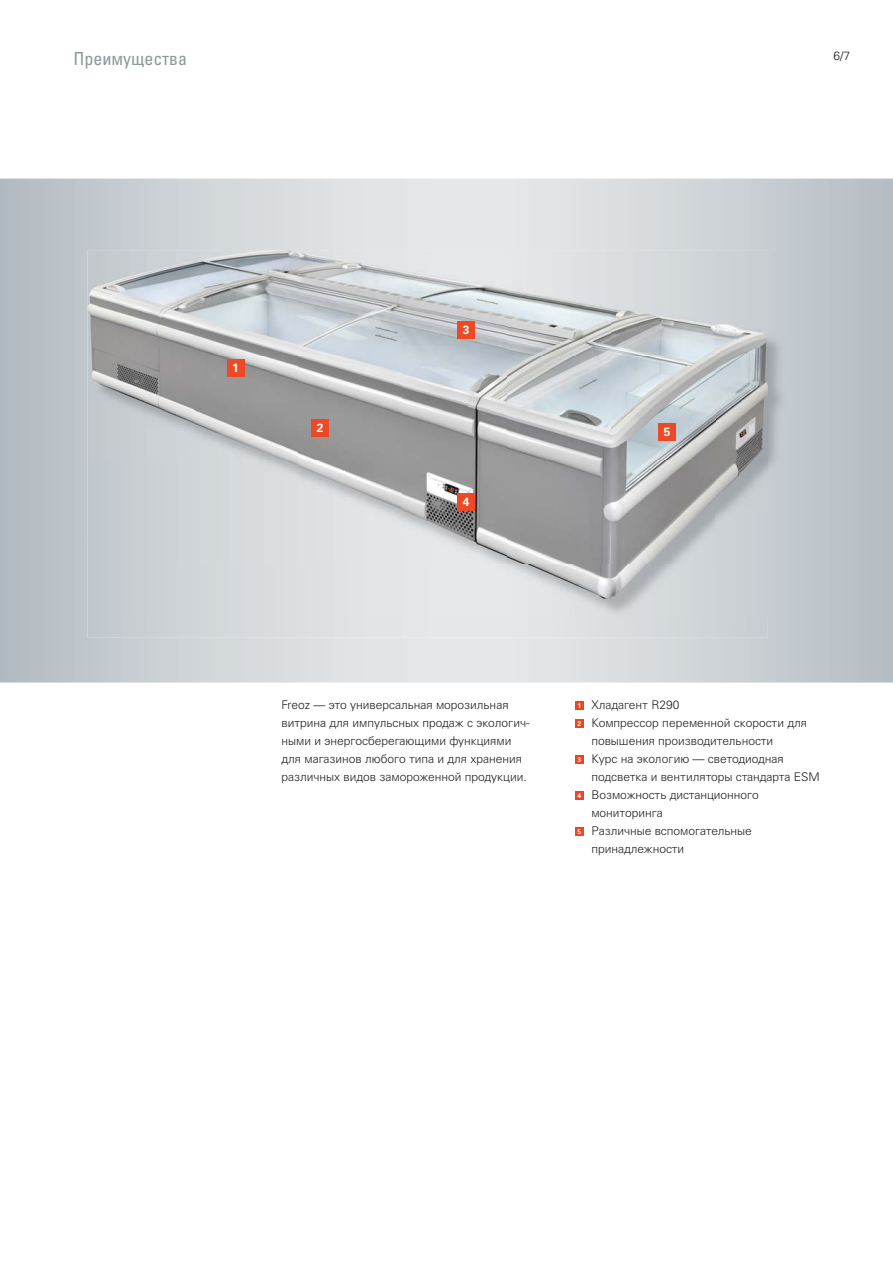
<style>
.page{position:relative;width:893px;height:1263px;background:#fff}
.page>*{position:absolute;margin:0;border:0;box-sizing:border-box;transform-origin:0 0}
.t1{font:condensed 18px "Univers LTCYR 57";color:#90999a}
.t2{font:300 12px/18px "Univers LTCYR 45";color:#231f20}
.t3{font:700 12px "Univers LTCYR 65";color:#fff}
.s1{font-family:"Univers LTCYR 65";font-weight:700;font-size:6.75px;color:#fff}
</style>
<div class="page">
<svg style="left:0;top:179px;width:893px;height:504px;background:#c7cdd1"></svg>
<img style="left:92px;top:253px;width:694px;height:364px">
<img style="left:88px;top:250px;width:261px;height:49px">
<img style="left:349px;top:250px;width:419px;height:4px">
<img style="left:88px;top:298px;width:4px;height:243px">
<div style="left:88px;top:541px;width:52px;height:97px;background:#c4cbd0"></div>
<img style="left:140px;top:616px;width:628px;height:22px">
<div style="left:227px;top:360px;width:17px;height:17px;background:#ee4927"></div>
<div style="left:312px;top:419px;width:17px;height:17px;background:#ee4927"></div>
<div style="left:575px;top:701px;width:8px;height:8px;background:#ef4423"></div>
<div style="left:575px;top:719px;width:8px;height:8px;background:#ef4423"></div>
<div style="left:575px;top:755px;width:8px;height:8px;background:#ef4423"></div>
<div style="left:575px;top:791px;width:8px;height:8px;background:#ef4423"></div>
<div style="left:575px;top:827px;width:8px;height:8px;background:#ef4423"></div>
<div style="left:458px;top:322px;width:17px;height:17px;background:#ee4927"></div>
<div style="left:458px;top:493px;width:17px;height:17px;background:#ee4927"></div>
<div style="left:658px;top:423px;width:17px;height:17px;background:#ee4927"></div>
<h1 class="t1" style="left:73px;top:49px;width:115px">Преимущества</h1>
<p class="t2" style="left:833px;top:48px;width:18px">6/7</p>
<p class="t3" style="left:232px;top:364px;width:8px">1</p>
<p class="t3" style="left:317px;top:423px;width:8px">2</p>
<p class="t3" style="left:463px;top:326px;width:8px">3</p>
<p class="t3" style="left:463px;top:498px;width:8px">4</p>
<p class="t3" style="left:664px;top:427px;width:8px">5</p>
<p class="t2" style="left:281px;top:697px;width:249px">Freoz — это универсальная морозильная витрина для импульсных продаж с экологич&shy;ными и энергосберегающими функциями для магазинов любого типа и для хранения различных видов замороженной продукции.</p>
<p class="t2" style="left:577px;top:697px;width:104px"><span class="s1">1</span> Хладагент R290</p>
<p class="t2" style="left:577px;top:715px;width:231px"><span class="s1">2</span> Компрессор переменной скорости для</p>
<p class="t2" style="left:591px;top:733px;width:183px">повышения производительности</p>
<p class="t2" style="left:577px;top:751px;width:208px"><span class="s1">3</span> Курс на экологию — светодиодная</p>
<p class="t2" style="left:591px;top:769px;width:230px">подсветка и вентиляторы стандарта ESM</p>
<p class="t2" style="left:577px;top:787px;width:183px"><span class="s1">4</span> Возможность дистанционного</p>
<p class="t2" style="left:591px;top:805px;width:73px">мониторинга</p>
<p class="t2" style="left:577px;top:823px;width:176px"><span class="s1">5</span> Различные вспомогательные</p>
<p class="t2" style="left:591px;top:841px;width:94px">принадлежности</p>
</div>
